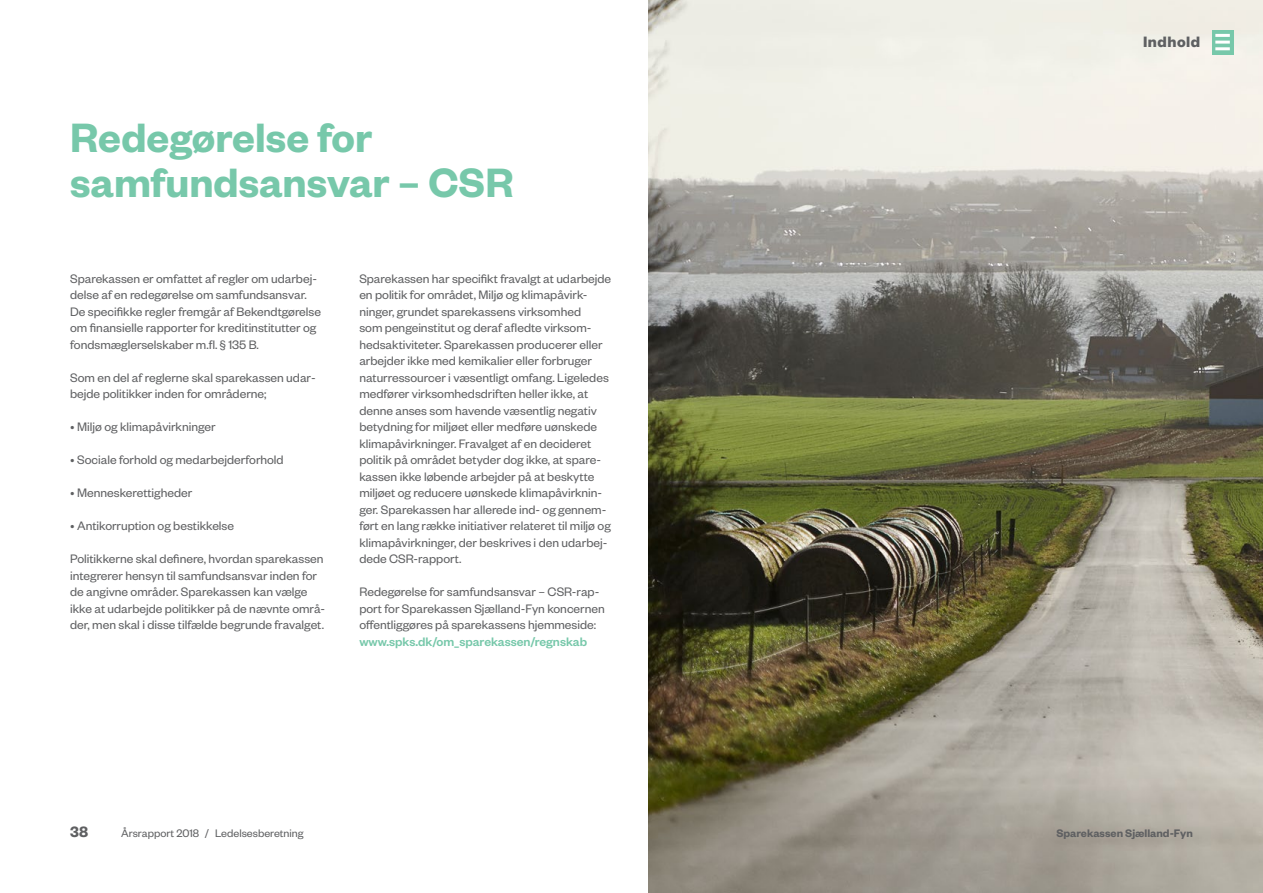
<style>
.page{position:relative;width:1263px;height:893px;background:#fff}
.page>*{position:absolute;margin:0;border:0;box-sizing:border-box;transform-origin:0 0}
.t1{font:600 45px/45px "Founders Grotesk";color:#77c8aa}
.t2{font:700 16.5px "Founders Grotesk";letter-spacing:.03em;color:#5f6062}
.t3{font:600 16.5px "Founders Grotesk";color:#5f6062}
.t4{font:13.5px/16.5px "Founders Grotesk";color:#5f6062}
.t5{font:500 13.5px "Founders Grotesk";color:#77c8aa}
.t6{font:12px "Founders Grotesk";color:#5f6062}
.t7{font:600 12px "Founders Grotesk";color:#5f6062}
</style>
<div class="page">
<img style="left:648px;top:0;width:615px;height:893px">
<svg style="left:1212px;top:30px;width:21px;height:24px"></svg>
<hr style="left:1215px;top:34px;width:15px;height:3px;background:#fff">
<hr style="left:1215px;top:41px;width:15px;height:3px;background:#fff">
<hr style="left:1215px;top:47px;width:15px;height:3px;background:#fff">
<h1 class="t1" style="left:70px;top:113px;width:445px">Redegørelse for samfundsansvar – CSR</h1>
<p class="t4" style="left:70px;top:270px;width:252px">Sparekassen er omfattet af regler om udarbej&shy;delse af en redegørelse om samfundsansvar.<br>De specifikke regler fremgår af Bekendtgørelse om finansielle rapporter for kreditinstitutter og fondsmæglerselskaber m.fl. § 135 B.</p>
<p class="t4" style="left:70px;top:369px;width:247px">Som en del af reglerne skal sparekassen udar&shy;bejde politikker inden for områderne;</p>
<p class="t4" style="left:70px;top:418px;width:147px">• Miljø og klimapåvirkninger</p>
<p class="t4" style="left:70px;top:451px;width:215px">• Sociale forhold og medarbejderforhold</p>
<p class="t4" style="left:70px;top:484px;width:124px">• Menneskerettigheder</p>
<p class="t4" style="left:70px;top:517px;width:165px">• Antikorruption og bestikkelse</p>
<p class="t4" style="left:70px;top:550px;width:256px">Politikkerne skal definere, hvordan sparekassen integrerer hensyn til samfundsansvar inden for de angivne områder. Sparekassen kan vælge ikke at udarbejde politikker på de nævnte områ&shy;der, men skal i disse tilfælde begrunde fravalget.</p>
<p class="t4" style="left:359px;top:270px;width:253px">Sparekassen har specifikt fravalgt at udarbejde en politik for området, Miljø og klimapåvirk&shy;ninger, grundet sparekassens virksomhed<br>som pengeinstitut og deraf afledte virksom&shy;hedsaktiviteter. Sparekassen producerer eller arbejder ikke med kemikalier eller forbruger naturressourcer i væsentligt omfang. Ligeledes medfører virksomhedsdriften heller ikke, at denne anses som havende væsentlig negativ betydning for miljøet eller medføre uønskede klimapåvirkninger. Fravalget af en decideret politik på området betyder dog ikke, at spare&shy;kassen ikke løbende arbejder på at beskytte miljøet og reducere uønskede klimapåvirknin&shy;ger. Sparekassen har allerede ind- og gennem&shy;ført en lang række initiativer relateret til miljø og klimapåvirkninger, der beskrives i den udarbej&shy;dede CSR-rapport.</p>
<p class="t4" style="left:359px;top:583px;width:247px">Redegørelse for samfundsansvar – CSR-rap&shy;port for Sparekassen Sjælland-Fyn koncernen offentliggøres på sparekassens hjemmeside:</p>
<p class="t5" style="left:359px;top:633px;width:229px">www.spks.dk/om_sparekassen/regnskab</p>
<p class="t2" style="left:1143px;top:31px;width:59px">Indhold</p>
<p class="t3" style="left:70px;top:821px;width:19px">38</p>
<p class="t6" style="left:121px;top:826px;width:184px">Årsrapport 2018 / Ledelsesberetning</p>
<p class="t7" style="left:1056px;top:825px;width:138px">Sparekassen Sjælland-Fyn</p>
</div>
